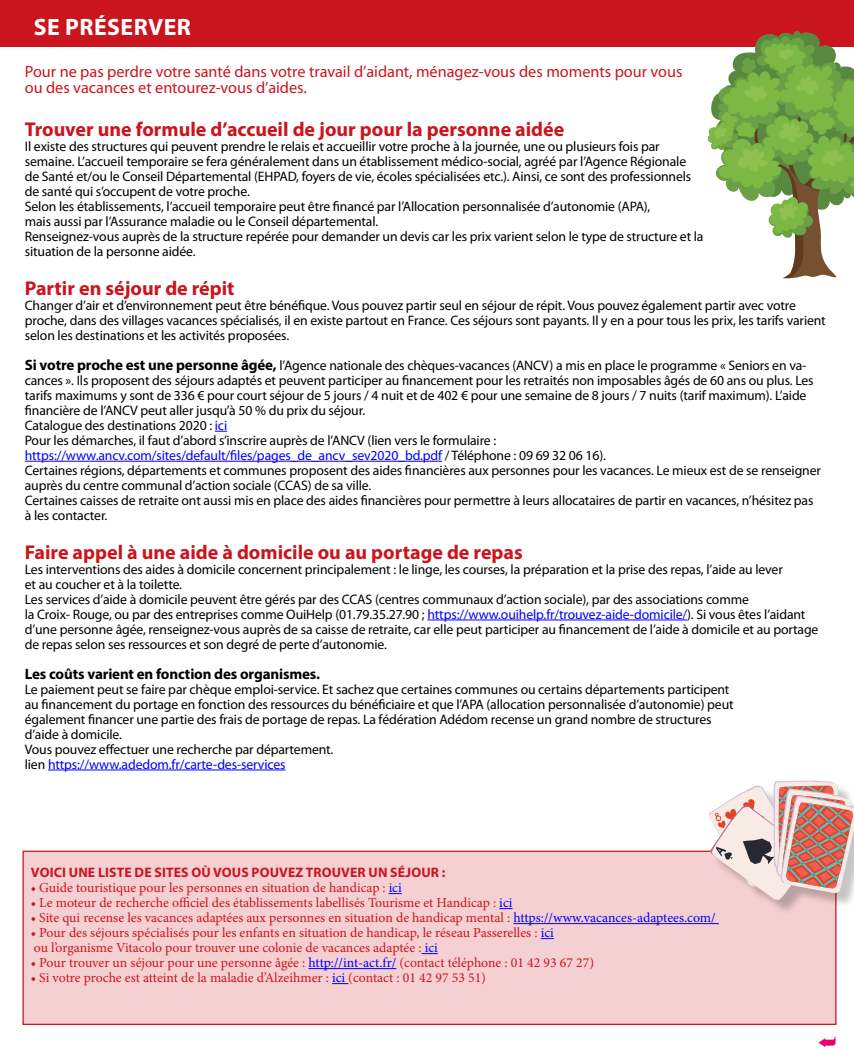
<style>
.page{position:relative;width:854px;height:1063px;background:#fff}
.page>*{position:absolute;margin:0;border:0;box-sizing:border-box;transform-origin:0 0}
.t1{font:700 23.75px "Myriad Pro";letter-spacing:.02em;color:#fff}
.t2{font:700 20px "Myriad Pro";color:#cb151e}
.t3{font:16.25px/16.2px "Myriad Pro";color:#cb151e}
.t4{font:700 15px "Myriad Pro";letter-spacing:-.01em;color:#000}
.t5{font:13.75px/15px "Myriad Pro";letter-spacing:-.01em;color:#000}
.t6{font:13.75px/15px "Minion Pro";color:#cb151e}
.t7{font:700 13.75px "Myriad Pro";letter-spacing:.01em;color:#cb151e}
.s1{font-weight:700;font-size:15px}
.s2{color:#00f}
</style>
<div class="page">
<div style="left:0;top:0;width:854px;height:47px;background:#cb151e"></div>
<svg style="left:708px;top:31px;width:146px;height:247px"></svg>
<div style="left:23px;top:851px;width:813px;height:173px;background:#f5d0d2"></div>
<svg style="left:389px;top:893px;width:13px;height:1px"></svg>
<svg style="left:499px;top:908px;width:13px;height:1px"></svg>
<hr style="left:513px;top:923px;width:206px;height:1px;background:#00f">
<svg style="left:541px;top:938px;width:13px;height:1px"></svg>
<svg style="left:422px;top:953px;width:16px;height:1px"></svg>
<hr style="left:309px;top:968px;width:87px;height:1px;background:#00f">
<svg style="left:332px;top:983px;width:16px;height:1px"></svg>
<div style="left:22px;top:851px;width:814px;height:174px;border:1px solid #cb151e"></div>
<svg style="left:215px;top:431px;width:12px;height:1px"></svg>
<hr style="left:25px;top:461px;width:417px;height:1px;background:#00f">
<hr style="left:427px;top:620px;width:260px;height:1px;background:#00f">
<hr style="left:48px;top:770px;width:238px;height:1px;background:#00f">
<div style="left:711px;top:783px;width:143px;height:132px;background:#000;opacity:.23"></div>
<svg style="left:709px;top:780px;width:145px;height:120px"></svg>
<h1 class="t1" style="left:34px;top:12px;width:158px">SE PRÉSERVER</h1>
<p class="t3" style="left:25px;top:63px;width:659px">Pour ne pas perdre votre santé dans votre travail d’aidant, ménagez-vous des moments pour vous ou des vacances et entourez-vous d’aides.</p>
<h2 class="t2" style="left:25px;top:116px;width:541px">Trouver une formule d’accueil de jour pour la personne aidée</h2>
<p class="t5" style="left:25px;top:139px;width:680px">Il existe des structures qui peuvent prendre le relais et accueillir votre proche à la journée, une ou plusieurs fois par semaine. L’accueil temporaire se fera généralement dans un établissement médico-social, agréé par l’Agence Régionale de Santé et/ou le Conseil Départemental (EHPAD, foyers de vie, écoles spécialisées etc.). Ainsi, ce sont des professionnels de santé qui s’occupent de votre proche.<br>Selon les établissements, l’accueil temporaire peut être financé par l’Allocation personnalisée d’autonomie (APA),<br>mais aussi par l’Assurance maladie ou le Conseil départemental.<br>Renseignez-vous auprès de la structure repérée pour demander un devis car les prix varient selon le type de structure et la situation de la personne aidée.</p>
<h2 class="t2" style="left:25px;top:275px;width:211px">Partir en séjour de répit</h2>
<p class="t5" style="left:25px;top:298px;width:802px">Changer d’air et d’environnement peut être bénéfique. Vous pouvez partir seul en séjour de répit. Vous pouvez également partir avec votre proche, dans des villages vacances spécialisés, il en existe partout en France. Ces séjours sont payants. Il y en a pour tous les prix, les tarifs varient selon les destinations et les activités proposées.</p>
<p class="t5" style="left:25px;top:358px;width:798px"><span class="s1">Si votre proche est une personne âgée,</span> l’Agence nationale des chèques-vacances (ANCV) a mis en place le programme « Seniors en va&shy;cances ». Ils proposent des séjours adaptés et peuvent participer au financement pour les retraités non imposables âgés de 60 ans ou plus. Les tarifs maximums y sont de 336 € pour court séjour de 5 jours / 4 nuit et de 402 € pour une semaine de 8 jours / 7 nuits (tarif maximum). L’aide financière de l’ANCV peut aller jusqu’à 50 % du prix du séjour.<br>Catalogue des destinations 2020 : <span class="s2">ici<br></span>Pour les démarches, il faut d’abord s’inscrire auprès de l’ANCV (lien vers le formulaire : <span class="s2">https://www.ancv.com/sites/default/files/pages_de_ancv_sev2020_bd.pdf</span> / Téléphone : 09 69 32 06 16).<br>Certaines régions, départements et communes proposent des aides financières aux personnes pour les vacances. Le mieux est de se renseigner auprès du centre communal d’action sociale (CCAS) de sa ville.<br>Certaines caisses de retraite ont aussi mis en place des aides financières pour permettre à leurs allocataires de partir en vacances, n’hésitez pas à les contacter.</p>
<h2 class="t2" style="left:25px;top:539px;width:499px">Faire appel à une aide à domicile ou au portage de repas</h2>
<p class="t5" style="left:25px;top:561px;width:795px">Les interventions des aides à domicile concernent principalement : le linge, les courses, la préparation et la prise des repas, l’aide au lever<br>et au coucher et à la toilette.<br>Les services d’aide à domicile peuvent être gérés par des CCAS (centres communaux d’action sociale), par des associations comme<br>la Croix- Rouge, ou par des entreprises comme OuiHelp (01.79.35.27.90 ; <span class="s2">https://www.ouihelp.fr/trouvez-aide-domicile/</span>). Si vous êtes l’aidant d’une personne âgée, renseignez-vous auprès de sa caisse de retraite, car elle peut participer au financement de l’aide à domicile et au portage de repas selon ses ressources et son degré de perte d’autonomie.</p>
<p class="t4" style="left:25px;top:664px;width:297px">Les coûts varient en fonction des organismes.</p>
<p class="t5" style="left:25px;top:681px;width:710px">Le paiement peut se faire par chèque emploi-service. Et sachez que certaines communes ou certains départements participent au financement du portage en fonction des ressources du bénéficiaire et que l’APA (allocation personnalisée d’autonomie) peut également financer une partie des frais de portage de repas. La fédération Adédom recense un grand nombre de structures d’aide à domicile.<br>Vous pouvez effectuer une recherche par département.<br>lien <span class="s2">https://www.adedom.fr/carte-des-services</span></p>
<p class="t7" style="left:31px;top:864px;width:416px">VOICI UNE LISTE DE SITES OÙ VOUS POUVEZ TROUVER UN SÉJOUR :</p>
<p class="t6" style="left:31px;top:880px;width:372px">• Guide touristique pour les personnes en situation de handicap : <span class="s2">ici</span></p>
<p class="t6" style="left:31px;top:895px;width:483px">• Le moteur de recherche officiel des établissements labellisés Tourisme et Handicap : <span class="s2">ici</span></p>
<p class="t6" style="left:31px;top:910px;width:686px">• Site qui recense les vacances adaptées aux personnes en situation de handicap mental : <span class="s2">https://www.vacances-adaptees.com/</span></p>
<p class="t6" style="left:31px;top:925px;width:524px">• Pour des séjours spécialisés pour les enfants en situation de handicap, le réseau Passerelles : <span class="s2">ici </span>ou l’organisme Vitacolo pour trouver une colonie de vacances adaptée : <span class="s2">ici</span></p>
<p class="t6" style="left:31px;top:955px;width:565px">• Pour trouver un séjour pour une personne âgée : <span class="s2">http://int-act.fr/</span> (contact téléphone : 01 42 93 67 27)</p>
<p class="t6" style="left:31px;top:970px;width:457px">• Si votre proche est atteint de la maladie d’Alzeihmer : <span class="s2">ici</span> (contact : 01 42 97 53 51)</p>
</div>
